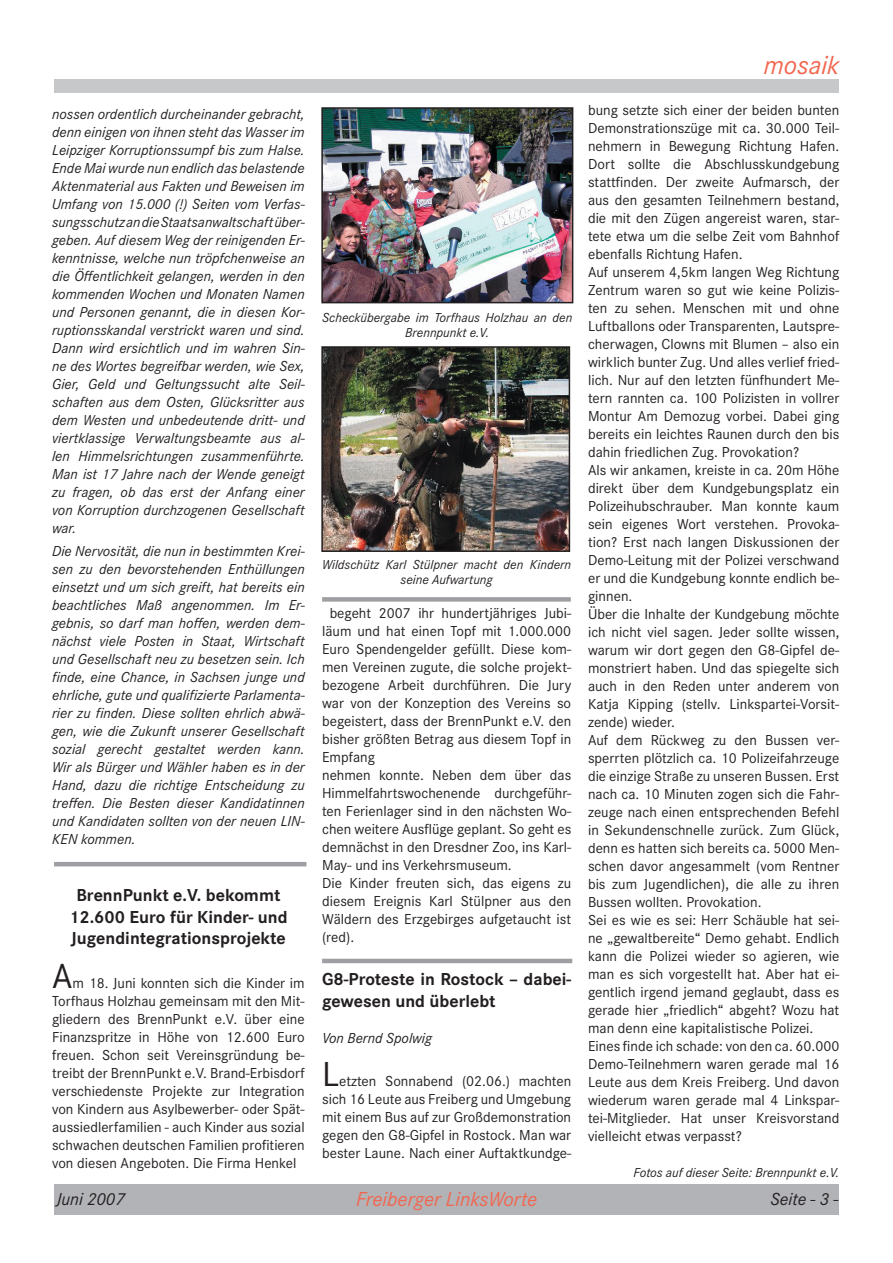
<style>
.page{position:relative;width:893px;height:1263px;background:#fff}
.page>*{position:absolute;margin:0;border:0;box-sizing:border-box;transform-origin:0 0}
.t1{font:36px "Corporate S";color:#231f20}
.t2{font:italic 27px "Corporate S";color:#f2664f}
.t3{font:italic 21px "Corporate S";color:#f2664f}
.t4{font:700 18px/21.6px "Corporate S";color:#231f20;text-align:center}
.t5{font:italic 18px "Corporate S";color:#231f20}
.t6{font:15px/18px "Corporate S";color:#231f20;text-align:justify}
.t7{font:italic 15px/18px "Corporate S";color:#231f20;text-align:justify}
.t8{font:italic 13.5px/15px "Corporate S";color:#231f20;text-align:center}
</style>
<div class="page">
<div style="left:54px;top:79px;width:785px;height:14px;background:#c7c8ca"></div>
<div style="left:54px;top:1184px;width:785px;height:31px;background:#b2b3b7"></div>
<hr style="left:54px;top:862px;width:252px;height:4px;background:#9d9fa2">
<img style="left:324px;top:110px;width:246px;height:190px">
<div style="left:321px;top:107px;width:252px;height:196px;border:2px solid #231f20"></div>
<img style="left:324px;top:349px;width:243px;height:200px">
<div style="left:321px;top:346px;width:249px;height:206px;border:2px solid #231f20"></div>
<hr style="left:322px;top:959px;width:250px;height:4px;background:#9d9fa2">
<div style="left:322px;top:597px;width:249px;height:5px;background:#9d9fa2"></div>
<p class="t7" style="left:52px;top:105px;width:254px">nossen ordentlich durcheinander gebracht, denn einigen von ihnen steht das Wasser im Leipziger Korruptionssumpf bis zum Halse.<br>Ende Mai wurde nun endlich das belastende Aktenmaterial aus Fakten und Beweisen im Umfang von 15.000 (!) Seiten vom Verfas&shy;sungsschutz an die Staatsanwaltschaft über&shy;geben. Auf diesem Weg der reinigenden Er&shy;kenntnisse, welche nun tröpfchenweise an die Öffentlichkeit gelangen, werden in den kommenden Wochen und Monaten Namen und Personen genannt, die in diesen Kor&shy;ruptionsskandal verstrickt waren und sind.<br>Dann wird ersichtlich und im wahren Sin&shy;ne des Wortes begreifbar werden, wie Sex, Gier, Geld und Geltungssucht alte Seil&shy;schaften aus dem Osten, Glücksritter aus dem Westen und unbedeutende dritt- und viertklassige Verwaltungsbeamte aus al&shy;len Himmelsrichtungen zusammenführte.<br>Man ist 17 Jahre nach der Wende geneigt zu fragen, ob das erst der Anfang einer von Korruption durchzogenen Gesellschaft war.</p>
<p class="t7" style="left:52px;top:542px;width:254px">Die Nervosität, die nun in bestimmten Krei&shy;sen zu den bevorstehenden Enthüllungen einsetzt und um sich greift, hat bereits ein beachtliches Maß angenommen. Im Er&shy;gebnis, so darf man hoffen, werden dem&shy;nächst viele Posten in Staat, Wirtschaft und Gesellschaft neu zu besetzen sein. Ich finde, eine Chance, in Sachsen junge und ehrliche, gute und qualifizierte Parlamenta&shy;rier zu finden. Diese sollten ehrlich abwä&shy;gen, wie die Zukunft unserer Gesellschaft sozial gerecht gestaltet werden kann.<br>Wir als Bürger und Wähler haben es in der Hand, dazu die richtige Entscheidung zu treffen. Die Besten dieser Kandidatinnen und Kandidaten sollten von der neuen LIN-KEN kommen.</p>
<p class="t4" style="left:69px;top:885px;width:220px">BrennPunkt e.V. bekommt<br>12.600 Euro für Kinder- und<br>Jugendintegrationsprojekte</p>
<h1 class="t1" style="left:52px;top:955px;width:22px">A</h1>
<p class="t6" style="left:52px;top:974px;width:254px;text-indent:20px">m 18. Juni konnten sich die Kinder im Torfhaus Holzhau gemeinsam mit den Mit&shy;gliedern des BrennPunkt e.V. über eine Finanzspritze in Höhe von 12.600 Euro freuen. Schon seit Vereinsgründung be&shy;treibt der BrennPunkt e.V. Brand-Erbisdorf verschiedenste Projekte zur Integration von Kindern aus Asylbewerber- oder Spät&shy;aussiedlerfamilien - auch Kinder aus sozial schwachen deutschen Familien profitieren von diesen Angeboten. Die Firma Henkel</p>
<p class="t8" style="left:322px;top:310px;width:252px">Scheckübergabe im Torfhaus Holzhau an den<br>Brennpunkt e.V.</p>
<p class="t8" style="left:322px;top:557px;width:251px">Wildschütz Karl Stülpner macht den Kindern seine Aufwartung</p>
<p class="t6" style="left:322px;top:604px;width:251px;text-align:left;text-indent:8px">begeht 2007 ihr hundertjähriges Jubi&shy;läum und hat einen Topf mit 1.000.000<br>Euro Spendengelder gefüllt. Diese kom&shy;men Vereinen zugute, die solche projekt&shy;bezogene Arbeit durchführen. Die Jury war von der Konzeption des Vereins so begeistert, dass der BrennPunkt e.V. den bisher größten Betrag aus diesem Topf in Empfang<br>nehmen konnte. Neben dem über das Himmelfahrtswochenende durchgeführ&shy;ten Ferienlager sind in den nächsten Wo&shy;chen weitere Ausflüge geplant. So geht es demnächst in den Dresdner Zoo, ins Karl-May- und ins Verkehrsmuseum.<br>Die Kinder freuten sich, das eigens zu diesem Ereignis Karl Stülpner aus den Wäldern des Erzgebirges aufgetaucht ist (red).</p>
<p class="t4" style="left:322px;top:969px;width:251px;text-align:left">G8-Proteste in Rostock – dabei&shy;gewesen und überlebt</p>
<p class="t7" style="left:322px;top:1029px;width:111px">Von Bernd Spolwig</p>
<h1 class="t1" style="left:322px;top:1054px;width:19px">L</h1>
<p class="t6" style="left:322px;top:1072px;width:251px;text-indent:17px">etzten Sonnabend (02.06.) machten sich 16 Leute aus Freiberg und Umgebung mit einem Bus auf zur Großdemonstration gegen den G8-Gipfel in Rostock. Man war bester Laune. Nach einer Auftaktkundge-</p>
<h2 class="t2" style="left:764px;top:50px;width:77px">mosaik</h2>
<p class="t6" style="left:588px;top:101px;width:253px;text-align:left">bung setzte sich einer der beiden bunten Demonstrationszüge mit ca. 30.000 Teil&shy;nehmern in Bewegung Richtung Hafen.<br>Dort sollte die Abschlusskundgebung stattfinden. Der zweite Aufmarsch, der aus den gesamten Teilnehmern bestand, die mit den Zügen angereist waren, star&shy;tete etwa um die selbe Zeit vom Bahnhof ebenfalls Richtung Hafen.<br>Auf unserem 4,5km langen Weg Richtung Zentrum waren so gut wie keine Polizis&shy;ten zu sehen. Menschen mit und ohne Luftballons oder Transparenten, Lautspre&shy;cherwagen, Clowns mit Blumen – also ein wirklich bunter Zug. Und alles verlief fried&shy;lich. Nur auf den letzten fünfhundert Me&shy;tern rannten ca. 100 Polizisten in vollrer Montur Am Demozug vorbei. Dabei ging bereits ein leichtes Raunen durch den bis dahin friedlichen Zug. Provokation?<br>Als wir ankamen, kreiste in ca. 20m Höhe direkt über dem Kundgebungsplatz ein Polizeihubschrauber. Man konnte kaum sein eigenes Wort verstehen. Provoka&shy;tion? Erst nach langen Diskussionen der Demo-Leitung mit der Polizei verschwand er und die Kundgebung konnte endlich be&shy;ginnen.<br>Über die Inhalte der Kundgebung möchte ich nicht viel sagen. Jeder sollte wissen, warum wir dort gegen den G8-Gipfel de&shy;monstriert haben. Und das spiegelte sich auch in den Reden unter anderem von Katja Kipping (stellv. Linkspartei-Vorsit&shy;zende) wieder.<br>Auf dem Rückweg zu den Bussen ver&shy;sperrten plötzlich ca. 10 Polizeifahrzeuge die einzige Straße zu unseren Bussen. Erst nach ca. 10 Minuten zogen sich die Fahr&shy;zeuge nach einen entsprechenden Befehl in Sekundenschnelle zurück. Zum Glück, denn es hatten sich bereits ca. 5000 Men&shy;schen davor angesammelt (vom Rentner bis zum Jugendlichen), die alle zu ihren Bussen wollten. Provokation.<br>Sei es wie es sei: Herr Schäuble hat sei&shy;ne „gewaltbereite“ Demo gehabt. Endlich kann die Polizei wieder so agieren, wie man es sich vorgestellt hat. Aber hat ei&shy;gentlich irgend jemand geglaubt, dass es gerade hier „friedlich“ abgeht? Wozu hat man denn eine kapitalistische Polizei.<br>Eines finde ich schade: von den ca. 60.000<br>Demo-Teilnehmern waren gerade mal 16<br>Leute aus dem Kreis Freiberg. Und davon wiederum waren gerade mal 4 Linkspar&shy;tei-Mitglieder. Hat unser Kreisvorstand vielleicht etwas verpasst?</p>
<p class="t8" style="left:634px;top:1165px;width:207px">Fotos auf dieser Seite: Brennpunkt e.V.</p>
<p class="t5" style="left:56px;top:1189px;width:70px">Juni 2007</p>
<h3 class="t3" style="left:356px;top:1187px;width:183px">Freiberger LinksWorte</h3>
<p class="t5" style="left:770px;top:1189px;width:69px">Seite - 3 -</p>
</div>
